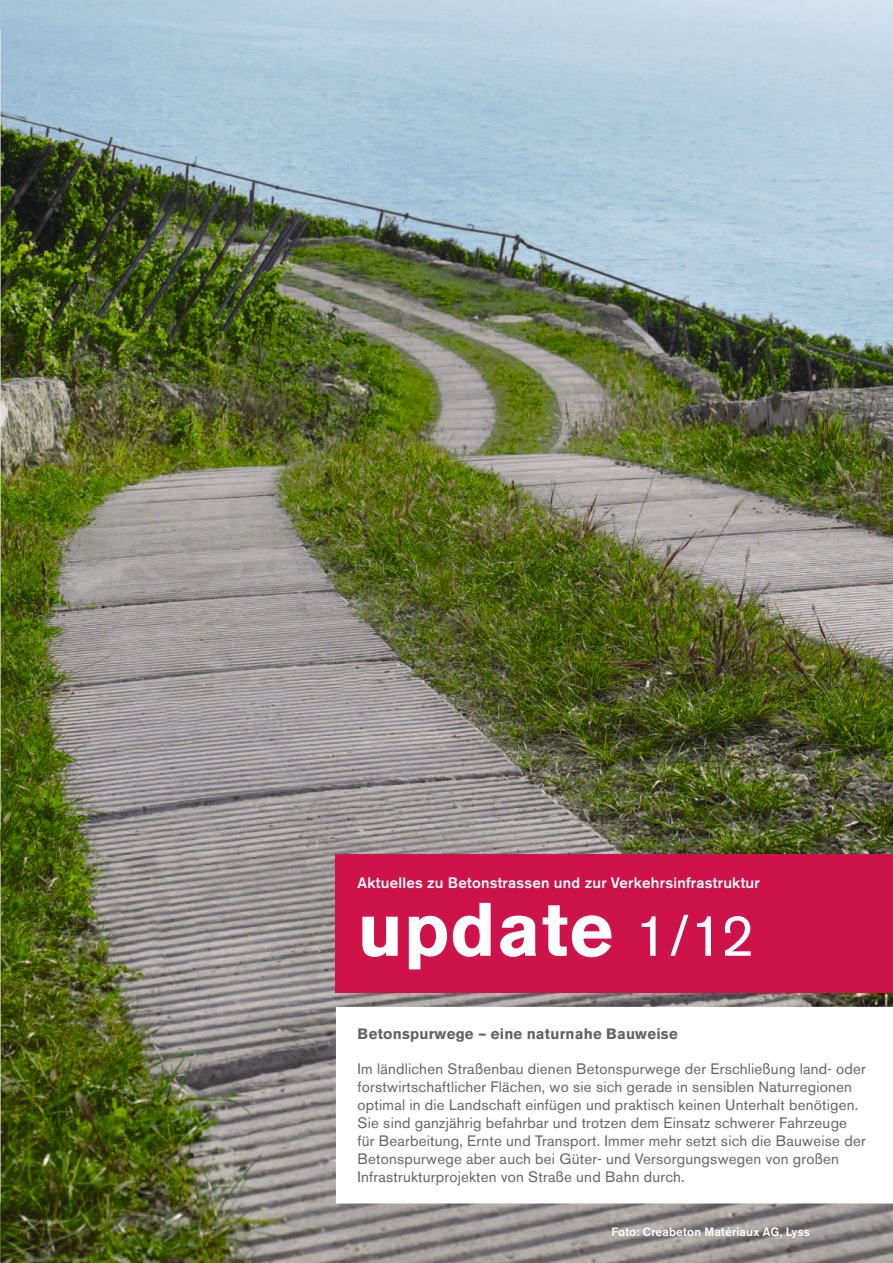
<style>
.page{position:relative;width:893px;height:1263px;background:#fff}
.page>*{position:absolute;margin:0;border:0;box-sizing:border-box;transform-origin:0 0}
.t1{font:700 75px "Akzidenz Grotesk BE";letter-spacing:.015em;color:#fff}
.t2{font:15px/18px "Akzidenz Grotesk BE";letter-spacing:.015em;color:#636366}
.t3{font:500 15px "Akzidenz Grotesk BE";letter-spacing:.015em;color:#fff}
.t4{font:700 15px "Akzidenz Grotesk BE";letter-spacing:.015em;color:#636366}
.t5{font:500 12px "Akzidenz Grotesk BE";letter-spacing:.015em;color:#fff}
.s1{font-weight:400;font-size:58.5px}
</style>
<div class="page">
<img style="left:0;top:0;width:893px;height:1263px">
<div style="left:336px;top:855px;width:557px;height:138px;background:#ce134b"></div>
<svg style="left:336px;top:1007px;width:557px;height:196px"></svg>
<p class="t3" style="left:358px;top:873px;width:404px">Aktuelles zu Betonstrassen und zur Verkehrsinfrastruktur</p>
<h1 class="t1" style="left:358px;top:886px;width:398px">update <span class="s1">1/12</span></h1>
<p class="t4" style="left:358px;top:1025px;width:322px">Betonspurwege – eine naturnahe Bauweise</p>
<p class="t2" style="left:358px;top:1060px;width:510px">Im ländlichen Straßenbau dienen Betonspurwege der Erschließung land- oder forstwirtschaftlicher Flächen, wo sie sich gerade in sensiblen Naturregionen optimal in die Landschaft einfügen und praktisch keinen Unterhalt benötigen.<br>Sie sind ganzjährig befahrbar und trotzen dem Einsatz schwerer Fahrzeuge für Bearbeitung, Ernte und Transport. Immer mehr setzt sich die Bauweise der Betonspurwege aber auch bei Güter- und Versorgungswegen von großen Infrastrukturprojekten von Straße und Bahn durch.</p>
<p class="t5" style="left:611px;top:1224px;width:200px">Foto: Creabeton Matériaux AG, Lyss</p>
</div>
